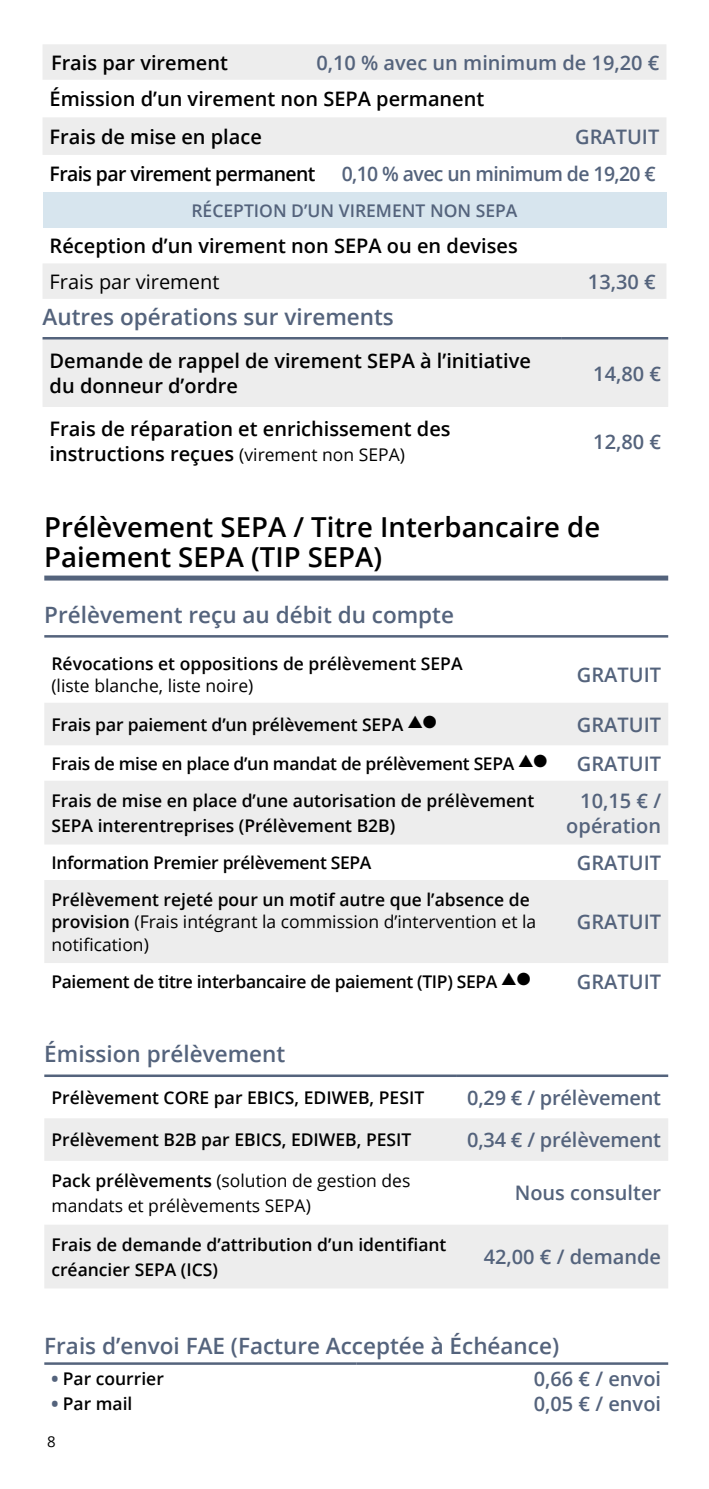
<style>
.page{position:relative;width:709px;height:1489px;background:#fff}
.page>*{position:absolute;margin:0;border:0;box-sizing:border-box;transform-origin:0 0}
.t1{font:600 27.5px/30px "Open Sans";color:#000}
.t2{font:600 22.5px "Open Sans";color:#54637c}
.t3{font:600 20px/25px "Open Sans";color:#000}
.t4{font:600 20px/25px "Open Sans";color:#54637c;text-align:right}
.t5{font:600 20px "Open Sans";letter-spacing:-.03em;color:#54637c}
.t6{font:600 20px "Open Sans";letter-spacing:-.03em;color:#000}
.t7{font:20px "Open Sans";color:#000}
.t8{font:600 17.5px/25px "Open Sans";color:#000}
.t9{font:17.5px/22.5px "Open Sans";color:#000}
.t10{font:600 17.5px "Open Sans";letter-spacing:-.02em;color:#000}
.t11{font:600 17.5px "Open Sans";color:#54637c}
.t12{font:15px "Open Sans";color:#000}
.s1{font-weight:400;font-size:17.5px}
.s2{font-weight:600}
.s3{font-weight:800;color:#54637c}
</style>
<div class="page">
<div style="left:43px;top:339px;width:625px;height:68px;background:#ededed"></div>
<hr style="left:43px;top:337px;width:519px;height:2px;background:#54637c">
<hr style="left:562px;top:337px;width:106px;height:2px;background:#54637c">
<div style="left:44px;top:575px;width:624px;height:5px;background:#54637c"></div>
<hr style="left:44px;top:635px;width:624px;height:2px;background:#54637c">
<svg style="left:44px;top:703px;width:624px;height:260px;fill:#ededed"></svg>
<svg style="left:44px;top:1118px;width:624px;height:170px;fill:#ededed"></svg>
<hr style="left:44px;top:1074px;width:413px;height:2px;background:#54637c">
<hr style="left:457px;top:1074px;width:211px;height:2px;background:#54637c">
<hr style="left:44px;top:1362px;width:312px;height:2px;background:#54637c">
<hr style="left:356px;top:1362px;width:312px;height:2px;background:#54637c">
<svg style="left:43px;top:44px;width:623px;height:111px;fill:#ededed"></svg>
<div style="left:43px;top:192px;width:623px;height:36px;background:#d7e5ee"></div>
<div style="left:43px;top:263px;width:623px;height:36px;background:#ededed"></div>
<p class="t3" style="left:51px;top:49px;width:178px">Frais par virement</p>
<p class="t4" style="left:316px;top:49px;width:344px">0,10 % avec un minimum de 19,20 €</p>
<p class="t3" style="left:50px;top:80px;width:436px;line-height:37.5px">Émission d’un virement non SEPA permanent<br>Frais de mise en place</p>
<p class="t4" style="left:575px;top:124px;width:86px">GRATUIT</p>
<p class="t6" style="left:50px;top:160px;width:267px">Frais par virement permanent</p>
<p class="t5" style="left:342px;top:160px;width:315px">0,10 % avec un minimum de 19,20 €</p>
<p class="t11" style="left:191px;top:198px;width:327px">RÉCEPTION D’UN VIREMENT NON SEPA</p>
<p class="t3" style="left:50px;top:233px;width:469px">Réception d’un virement non SEPA ou en devises</p>
<p class="t7" style="left:50px;top:268px;width:171px">Frais par virement</p>
<p class="t4" style="left:588px;top:268px;width:69px">13,30 €</p>
<p class="t2" style="left:43px;top:301px;width:353px">Autres opérations sur virements</p>
<p class="t3" style="left:50px;top:347px;width:483px">Demande de rappel de virement SEPA à l’initiative du donneur d’ordre</p>
<p class="t3" style="left:50px;top:416px;width:402px">Frais de réparation et enrichissement des instructions reçues <span class="s1">(virement non SEPA)</span></p>
<p class="t4" style="left:593px;top:360px;width:69px">14,80 €</p>
<p class="t4" style="left:593px;top:429px;width:69px">12,80 €</p>
<h1 class="t1" style="left:44px;top:511px;width:557px">Prélèvement SEPA / Titre Interbancaire de<br>Paiement SEPA (TIP SEPA)</h1>
<p class="t2" style="left:44px;top:599px;width:411px">Prélèvement reçu au débit du compte</p>
<p class="t8" style="left:51px;top:650px;width:413px">Révocations et oppositions de prélèvement SEPA</p>
<p class="t9" style="left:51px;top:674px;width:203px">(liste blanche, liste noire)</p>
<p class="t4" style="left:577px;top:661px;width:86px">GRATUIT</p>
<p class="t8" style="left:51px;top:711px;width:387px">Frais par paiement d’un prélèvement SEPA ▲●</p>
<p class="t4" style="left:577px;top:711px;width:86px">GRATUIT</p>
<p class="t10" style="left:51px;top:751px;width:497px">Frais de mise en place d’un mandat de prélèvement SEPA ▲●</p>
<p class="t4" style="left:577px;top:750px;width:86px">GRATUIT</p>
<p class="t8" style="left:51px;top:787px;width:484px">Frais de mise en place d’une autorisation de prélèvement<br>SEPA interentreprises (Prélèvement B2B)</p>
<p class="t4" style="left:566px;top:787px;width:96px">10,15 € / opération</p>
<p class="t10" style="left:51px;top:850px;width:321px">Information Premier prélèvement SEPA</p>
<p class="t4" style="left:577px;top:849px;width:86px">GRATUIT</p>
<p class="t9" style="left:51px;top:887px;width:486px"><span class="s2">Prélèvement rejeté pour un motif autre que l’absence de provision</span> (Frais intégrant la commission d’intervention et la notification)</p>
<p class="t4" style="left:577px;top:909px;width:86px">GRATUIT</p>
<p class="t10" style="left:51px;top:969px;width:480px">Paiement de titre interbancaire de paiement (TIP) SEPA ▲●</p>
<p class="t4" style="left:577px;top:968px;width:86px">GRATUIT</p>
<p class="t2" style="left:44px;top:1038px;width:242px">Émission prélèvement</p>
<p class="t8" style="left:51px;top:1084px;width:374px">Prélèvement CORE par EBICS, EDIWEB, PESIT</p>
<p class="t4" style="left:467px;top:1084px;width:195px">0,29 € / prélèvement</p>
<p class="t8" style="left:51px;top:1126px;width:361px">Prélèvement B2B par EBICS, EDIWEB, PESIT</p>
<p class="t4" style="left:467px;top:1126px;width:195px">0,34 € / prélèvement</p>
<p class="t9" style="left:51px;top:1167px;width:360px;line-height:25px"><span class="s2">Pack prélèvements</span> (solution de gestion des mandats et prélèvements SEPA)</p>
<p class="t4" style="left:514px;top:1180px;width:148px">Nous consulter</p>
<p class="t8" style="left:51px;top:1231px;width:396px">Frais de demande d’attribution d’un identifiant créancier SEPA (ICS)</p>
<p class="t4" style="left:483px;top:1243px;width:179px">42,00 € / demande</p>
<p class="t2" style="left:44px;top:1330px;width:516px">Frais d’envoi FAE (Facture Acceptée à Échéance)</p>
<p class="t8" style="left:51px;top:1365px;width:114px"><span class="s3">•</span> Par courrier</p>
<p class="t8" style="left:51px;top:1390px;width:83px"><span class="s3">•</span> Par mail</p>
<p class="t4" style="left:534px;top:1365px;width:129px;text-align:left">0,66 € / envoi<br>0,05 € / envoi</p>
<p class="t12" style="left:47px;top:1431px;width:10px">8</p>
</div>
